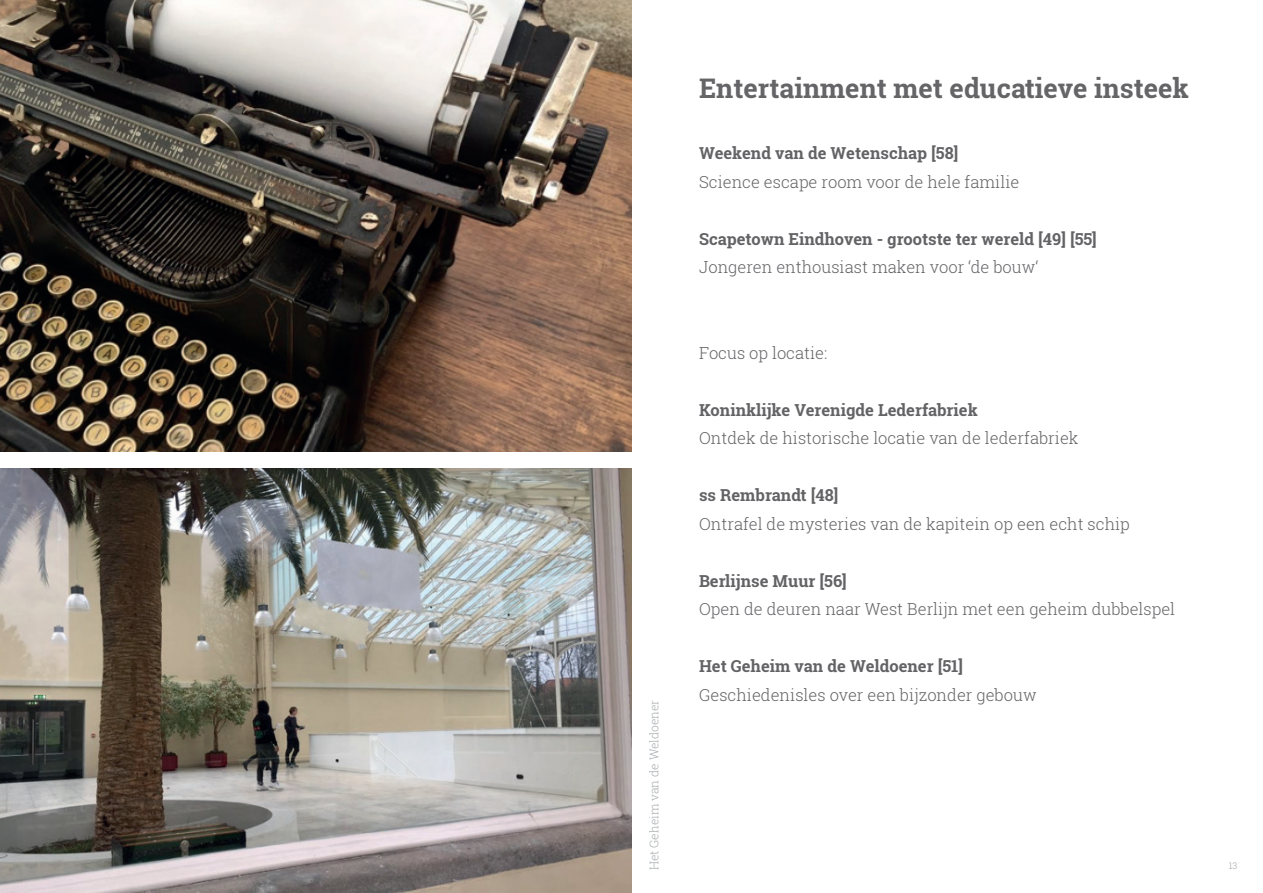
<style>
.page{position:relative;width:1263px;height:893px;background:#fff}
.page>*{position:absolute;margin:0;border:0;box-sizing:border-box;transform-origin:0 0}
.t1{font:700 27px "Roboto Slab";color:#656568}
.t2{font:300 16.5px "Roboto Slab";color:#636366}
.t3{font:700 16.5px "Roboto Slab";color:#636366}
.t4{font:300 12px "Roboto Slab";color:#a8aaad}
.t5{font:300 9px "Roboto Slab";color:#9e9fa3}
</style>
<div class="page">
<img style="left:0;top:0;width:631px;height:451px">
<img style="left:0;top:469px;width:631px;height:424px">
<p class="t4" style="left:646px;top:870px;width:172px;rotate:-90deg">Het Geheim van de Weldoener</p>
<h1 class="t1" style="left:699px;top:70px;width:491px">Entertainment met educatieve insteek</h1>
<p class="t3" style="left:699px;top:142px;width:261px">Weekend van de Wetenschap [58]</p>
<p class="t2" style="left:699px;top:171px;width:322px">Science escape room voor de hele familie</p>
<p class="t3" style="left:699px;top:228px;width:399px">Scapetown Eindhoven - grootste ter wereld [49] [55]</p>
<p class="t2" style="left:699px;top:256px;width:341px">Jongeren enthousiast maken voor ‘de bouw‘</p>
<p class="t2" style="left:699px;top:342px;width:130px">Focus op locatie:</p>
<p class="t3" style="left:699px;top:399px;width:280px">Koninklijke Verenigde Lederfabriek</p>
<p class="t2" style="left:699px;top:427px;width:381px">Ontdek de historische locatie van de lederfabriek</p>
<p class="t3" style="left:699px;top:484px;width:141px">ss Rembrandt [48]</p>
<p class="t2" style="left:699px;top:513px;width:432px">Ontrafel de mysteries van de kapitein op een echt schip</p>
<p class="t3" style="left:699px;top:570px;width:149px">Berlijnse Muur [56]</p>
<p class="t2" style="left:699px;top:598px;width:478px">Open de deuren naar West Berlijn met een geheim dubbelspel</p>
<p class="t3" style="left:699px;top:655px;width:265px">Het Geheim van de Weldoener [51]</p>
<p class="t2" style="left:699px;top:684px;width:339px">Geschiedenisles over een bijzonder gebouw</p>
<p class="t5" style="left:1229px;top:859px;width:10px">13</p>
</div>
